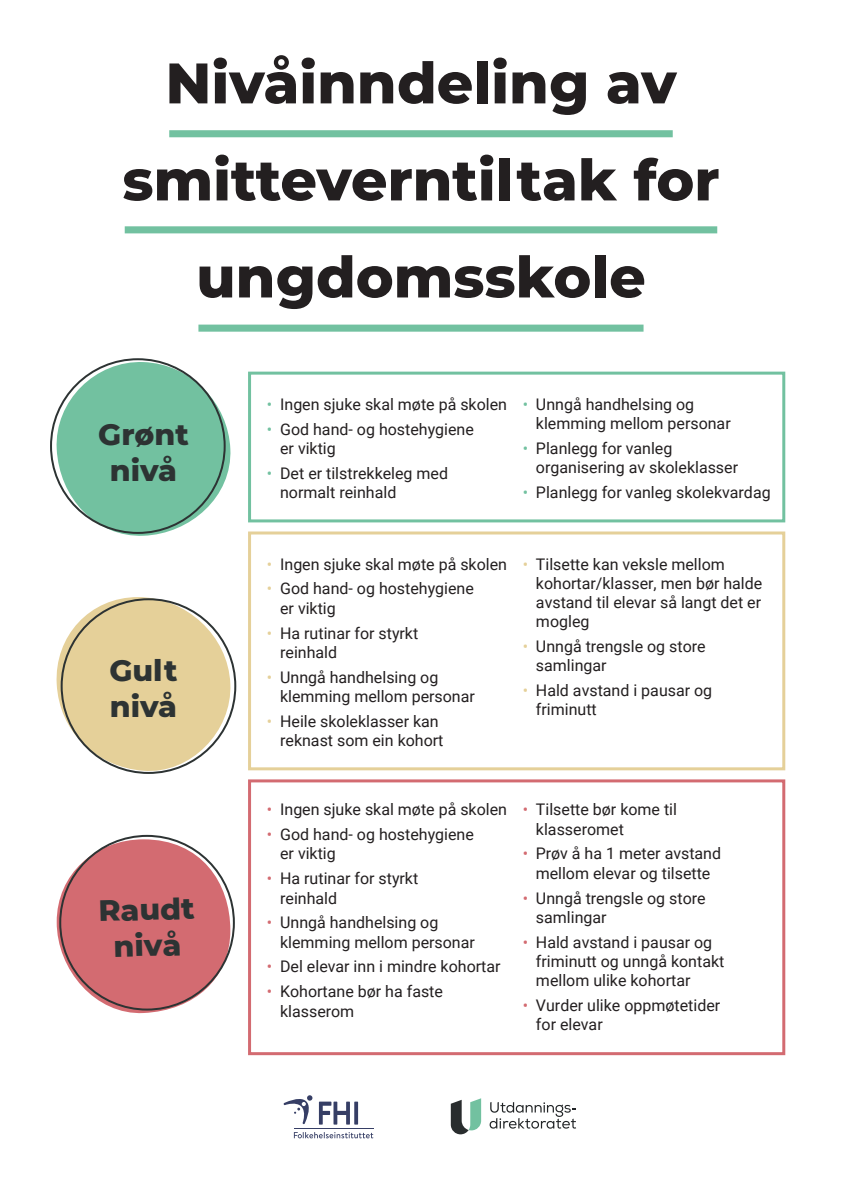
<style>
.page{position:relative;width:842px;height:1191px;background:#fff}
.page>*{position:absolute;margin:0;border:0;box-sizing:border-box;transform-origin:0 0}
.t1{font:800 57px/97px "Montserrat";color:#231f20;text-align:center}
.t2{font:800 30px/36px "Montserrat";color:#2d3333;text-align:center}
.t3{font:16px/19.2px "Roboto";color:#231f20}
.s1{color:#72c1a0}
.s2{color:#e5d099}
.s3{color:#d36b71}
</style>
<div class="page">
<svg style="left:490px;top:1102px;width:86px;height:26px"></svg>
<svg style="left:451px;top:1098px;width:30px;height:36px"></svg>
<svg style="left:284px;top:1095px;width:29px;height:29px"></svg>
<svg style="left:319px;top:1101px;width:31px;height:23px"></svg>
<svg style="left:354px;top:1101px;width:4px;height:23px"></svg>
<hr style="left:294px;top:1128px;width:79px;height:1px;background:#363e65">
<svg style="left:294px;top:1132px;width:79px;height:6px"></svg>
<div style="left:248px;top:371px;width:537px;height:151px;border:3px solid #72c1a0"></div>
<div style="left:248px;top:531px;width:537px;height:239px;border:3px solid #e5d099"></div>
<div style="left:248px;top:779px;width:537px;height:276px;border:3px solid #d36b71"></div>
<svg style="left:54px;top:360px;width:177px;height:176px"></svg>
<svg style="left:56px;top:597px;width:176px;height:177px"></svg>
<svg style="left:57px;top:839px;width:173px;height:175px"></svg>
<div style="left:169px;top:130px;width:504px;height:7px;background:#72c1a0"></div>
<div style="left:125px;top:226px;width:592px;height:7px;background:#72c1a0"></div>
<div style="left:198px;top:324px;width:445px;height:8px;background:#72c1a0"></div>
<p class="t1" style="left:122px;top:31px;width:599px">Nivåinndeling av smitteverntiltak for ungdomsskole</p>
<p class="t2" style="left:98px;top:415px;width:92px">Grønt nivå</p>
<p class="t2" style="left:109px;top:650px;width:70px;text-align:left">Gult nivå</p>
<p class="t2" style="left:98px;top:891px;width:98px;rotate:-2deg">Raudt nivå</p>
<p class="t3" style="left:267px;top:394px;width:242px"><span class="s1">•</span> Ingen sjuke skal møte på skolen</p>
<p class="t3" style="left:280px;top:419px;width:195px;text-indent:-13px"><span class="s1">•</span> God hand- og hostehygiene er viktig</p>
<p class="t3" style="left:280px;top:463px;width:169px;text-indent:-13px"><span class="s1">•</span> Det er tilstrekkeleg med normalt reinhald</p>
<p class="t3" style="left:536px;top:394px;width:196px;text-indent:-13px"><span class="s1">•</span> Unngå handhelsing og klemming mellom personar</p>
<p class="t3" style="left:536px;top:438px;width:204px;text-indent:-13px"><span class="s1">•</span> Planlegg for vanleg organisering av skoleklasser</p>
<p class="t3" style="left:523px;top:482px;width:249px"><span class="s1">•</span> Planlegg for vanleg skolekvardag</p>
<p class="t3" style="left:267px;top:553px;width:242px"><span class="s2">•</span> Ingen sjuke skal møte på skolen</p>
<p class="t3" style="left:280px;top:578px;width:195px;text-indent:-13px"><span class="s2">•</span> God hand- og hostehygiene er viktig</p>
<p class="t3" style="left:280px;top:622px;width:140px;text-indent:-13px"><span class="s2">•</span> Ha rutinar for styrkt reinhald</p>
<p class="t3" style="left:280px;top:666px;width:196px;text-indent:-13px"><span class="s2">•</span> Unngå handhelsing og klemming mellom personar</p>
<p class="t3" style="left:267px;top:711px;width:178px;text-align:right"><span class="s2">•</span> Heile skoleklasser kan reknast som ein kohort</p>
<p class="t3" style="left:536px;top:553px;width:228px;text-indent:-13px"><span class="s2">•</span> Tilsette kan veksle mellom kohortar/klasser, men bør halde avstand til elevar så langt det er mogleg</p>
<p class="t3" style="left:536px;top:636px;width:171px;text-indent:-13px"><span class="s2">•</span> Unngå trengsle og store samlingar</p>
<p class="t3" style="left:536px;top:680px;width:178px;text-indent:-13px"><span class="s2">•</span> Hald avstand i pausar og friminutt</p>
<p class="t3" style="left:267px;top:799px;width:242px"><span class="s3">•</span> Ingen sjuke skal møte på skolen</p>
<p class="t3" style="left:280px;top:824px;width:195px;text-indent:-13px"><span class="s3">•</span> God hand- og hostehygiene er viktig</p>
<p class="t3" style="left:280px;top:868px;width:140px;text-indent:-13px"><span class="s3">•</span> Ha rutinar for styrkt reinhald</p>
<p class="t3" style="left:280px;top:912px;width:196px;text-indent:-13px"><span class="s3">•</span> Unngå handhelsing og klemming mellom personar</p>
<p class="t3" style="left:267px;top:956px;width:235px"><span class="s3">•</span> Del elevar inn i mindre kohortar</p>
<p class="t3" style="left:280px;top:981px;width:164px;text-indent:-13px"><span class="s3">•</span> Kohortane bør ha faste klasserom</p>
<p class="t3" style="left:536px;top:799px;width:143px;text-indent:-13px"><span class="s3">•</span> Tilsette bør kome til klasseromet</p>
<p class="t3" style="left:523px;top:843px;width:200px;text-align:center"><span class="s3">•</span> Prøv å ha 1 meter avstand mellom elevar og tilsette</p>
<p class="t3" style="left:536px;top:887px;width:171px;text-indent:-13px"><span class="s3">•</span> Unngå trengsle og store samlingar</p>
<p class="t3" style="left:536px;top:931px;width:190px;text-indent:-13px"><span class="s3">•</span> Hald avstand i pausar og friminutt og unngå kontakt mellom ulike kohortar</p>
<p class="t3" style="left:536px;top:995px;width:186px;text-indent:-13px"><span class="s3">•</span> Vurder ulike oppmøtetider for elevar</p>
</div>
